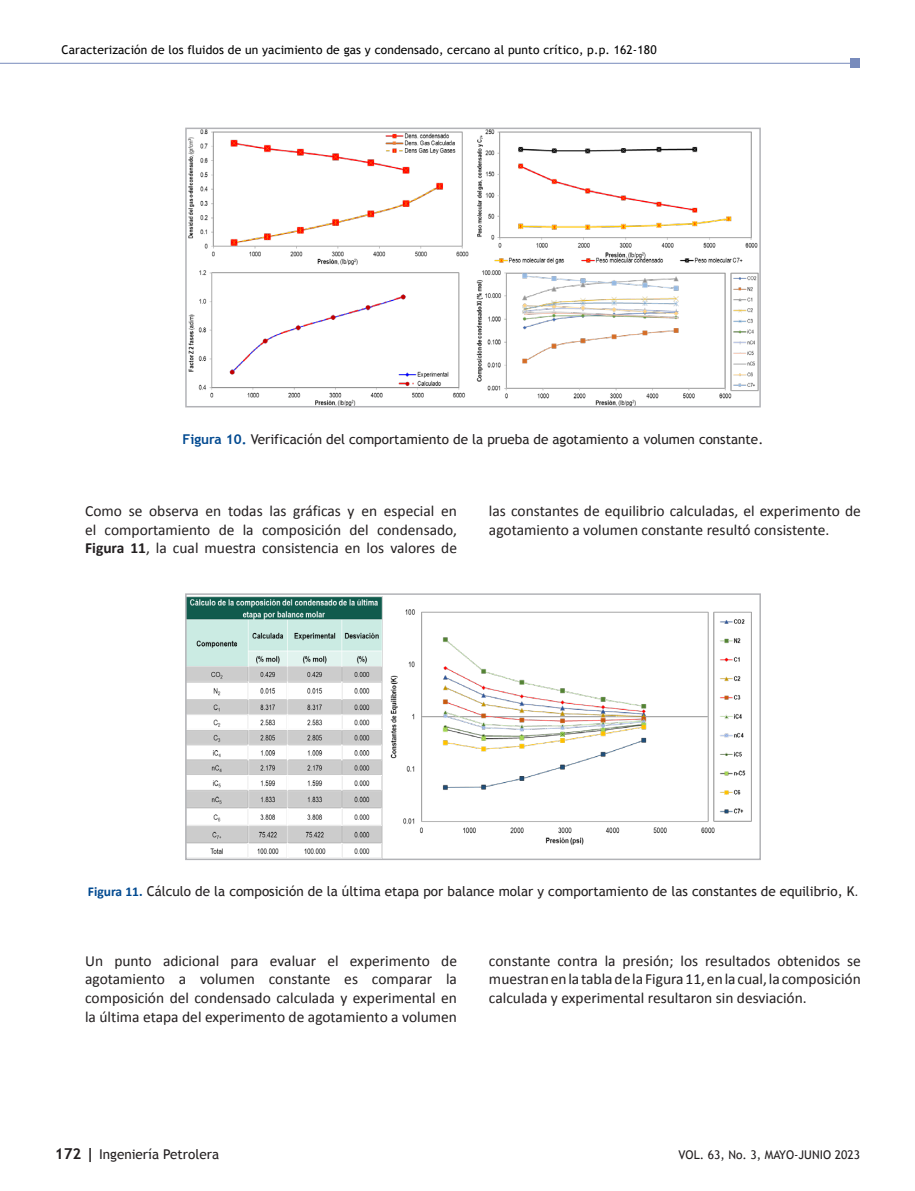
<style>
.page{position:relative;width:915px;height:1191px;background:#fff}
.page>*{position:absolute;margin:0;border:0;box-sizing:border-box;transform-origin:0 0}
.cpoTxt{font:15.45px/18.6px "Calibri";color:#231f20;text-align:justify}
.pieDeImagen{font:13.5px "Trebuchet MS";color:#231f20}
.t1{font:12px "Trebuchet MS";letter-spacing:.01em;color:#000}
.t2{font:12px "Trebuchet MS";color:#231f20}
.s1{font-weight:700;color:#014990}
.s2{font-weight:700}
.s3{font-family:"Calibri";font-weight:700;color:#014990}
.s4{font-family:"Calibri"}
.s5{font-weight:700;font-size:15px}
</style>
<div class="page">
<hr style="left:0;top:63px;width:854px;height:1px;background:#788bbc">
<div style="left:850px;top:59px;width:9px;height:9px;background:#788bbc"></div>
<img style="left:188px;top:596px;width:564px;height:261px">
<div style="left:185px;top:593px;width:575px;height:267px;border:2px solid #b2b3b7"></div>
<img style="left:188px;top:131px;width:569px;height:273px">
<div style="left:185px;top:128px;width:575px;height:279px;border:2px solid #b2b3b7"></div>
<p class="t1" style="left:61px;top:42px;width:596px">Caracterización de los fluidos de un yacimiento de gas y condensado, cercano al punto crítico, p.p. 162-180</p>
<p class="pieDeImagen" style="left:182px;top:431px;width:582px"><span class="s1">Figura 10.</span> Verificación del comportamiento de la prueba de agotamiento a volumen constante.</p>
<p class="cpoTxt" style="left:85px;top:501px;width:373px">Como se observa en todas las gráficas y en especial en el comportamiento de la composición del condensado, <span class="s2">Figura 11</span>, la cual muestra consistencia en los valores de</p>
<p class="cpoTxt" style="left:489px;top:501px;width:373px">las constantes de equilibrio calculadas, el experimento de agotamiento a volumen constante resultó consistente.</p>
<p class="pieDeImagen" style="left:88px;top:883px;width:771px"><span class="s3">Figura 11.</span> Cálculo de la composición de la última etapa por balance molar y comportamiento de las constantes de equilibrio, K<span class="s4">.</span></p>
<p class="cpoTxt" style="left:85px;top:950px;width:373px">Un punto adicional para evaluar el experimento de agotamiento a volumen constante es comparar la composición del condensado calculada y experimental en la última etapa del experimento de agotamiento a volumen</p>
<p class="cpoTxt" style="left:489px;top:950px;width:373px">constante contra la presión; los resultados obtenidos se muestran en la tabla de la Figura 11, en la cual, la composición calculada y experimental resultaron sin desviación.</p>
<p class="pieDeImagen" style="left:55px;top:1146px;width:166px"><span class="s5">172 |</span> Ingeniería Petrolera</p>
<p class="t2" style="left:678px;top:1147px;width:183px">VOL. 63, No. 3, MAYO-JUNIO 2023</p>
</div>
